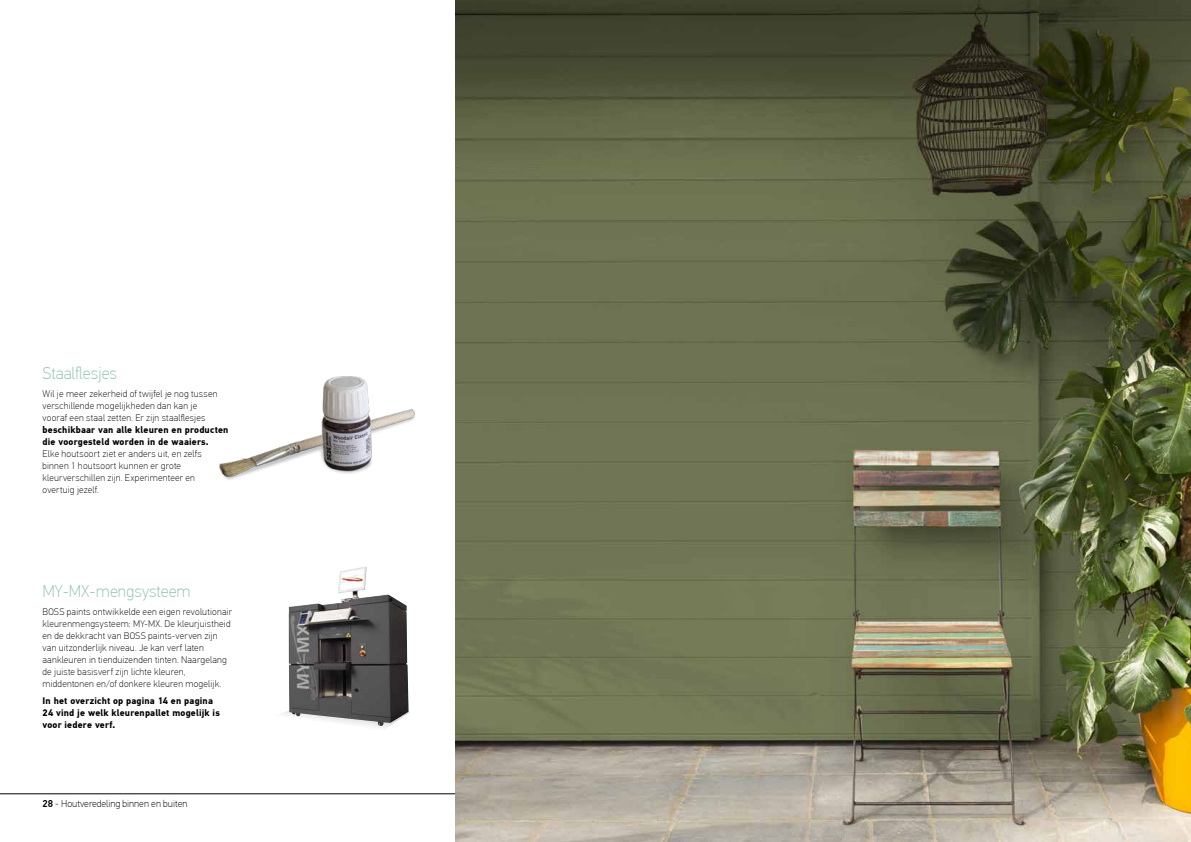
<style>
.page{position:relative;width:1191px;height:842px;background:#fff}
.page>*{position:absolute;margin:0;border:0;box-sizing:border-box;transform-origin:0 0}
.t1{font:100 17px "PF Din Text Pro";color:#8fc2ae}
.t2{font:100 10px "PF Din Text Pro";color:#000}
.t3{font:100 9.5px/12px "PF Din Text Pro";letter-spacing:.02em;color:#000}
.t4{font:700 9.5px/12px "PF Din Text Pro";letter-spacing:.02em;color:#000}
.s1{font-weight:500}
</style>
<div class="page">
<hr style="left:0;top:793px;width:595px;height:1px;background:#000">
<img style="left:289px;top:567px;width:119px;height:159px">
<img style="left:455px;top:0;width:736px;height:842px">
<img style="left:219px;top:376px;width:196px;height:104px">
<h1 class="t1" style="left:43px;top:364px;width:76px">Staalflesjes</h1>
<p class="t3" style="left:43px;top:388px;width:176px">Wil je meer zekerheid of twijfel je nog tussen verschillende mogelijkheden dan kan je vooraf een staal zetten. Er zijn staalflesjes</p>
<p class="t4" style="left:43px;top:424px;width:187px">beschikbaar van alle kleuren en producten die voorgesteld worden in de waaiers.</p>
<p class="t3" style="left:43px;top:448px;width:161px">Elke houtsoort ziet er anders uit, en zelfs binnen 1 houtsoort kunnen er grote kleurverschillen zijn. Experimenteer en overtuig jezelf.</p>
<h1 class="t1" style="left:43px;top:582px;width:150px">MY-MX-mengsysteem</h1>
<p class="t3" style="left:43px;top:606px;width:191px">BOSS paints ontwikkelde een eigen revolutionair kleurenmengsysteem: MY-MX. De kleurjuistheid en de dekkracht van BOSS paints-verven zijn van uitzonderlijk niveau. Je kan verf laten aankleuren in tienduizenden tinten. Naargelang de juiste basisverf zijn lichte kleuren, middentonen en/of donkere kleuren mogelijk.</p>
<p class="t4" style="left:43px;top:695px;width:179px">In het overzicht op pagina 14 en pagina<br>24 vind je welk kleurenpallet mogelijk is voor iedere verf.</p>
<p class="t2" style="left:43px;top:798px;width:146px"><span class="s1">28</span> - Houtveredeling binnen en buiten</p>
</div>
